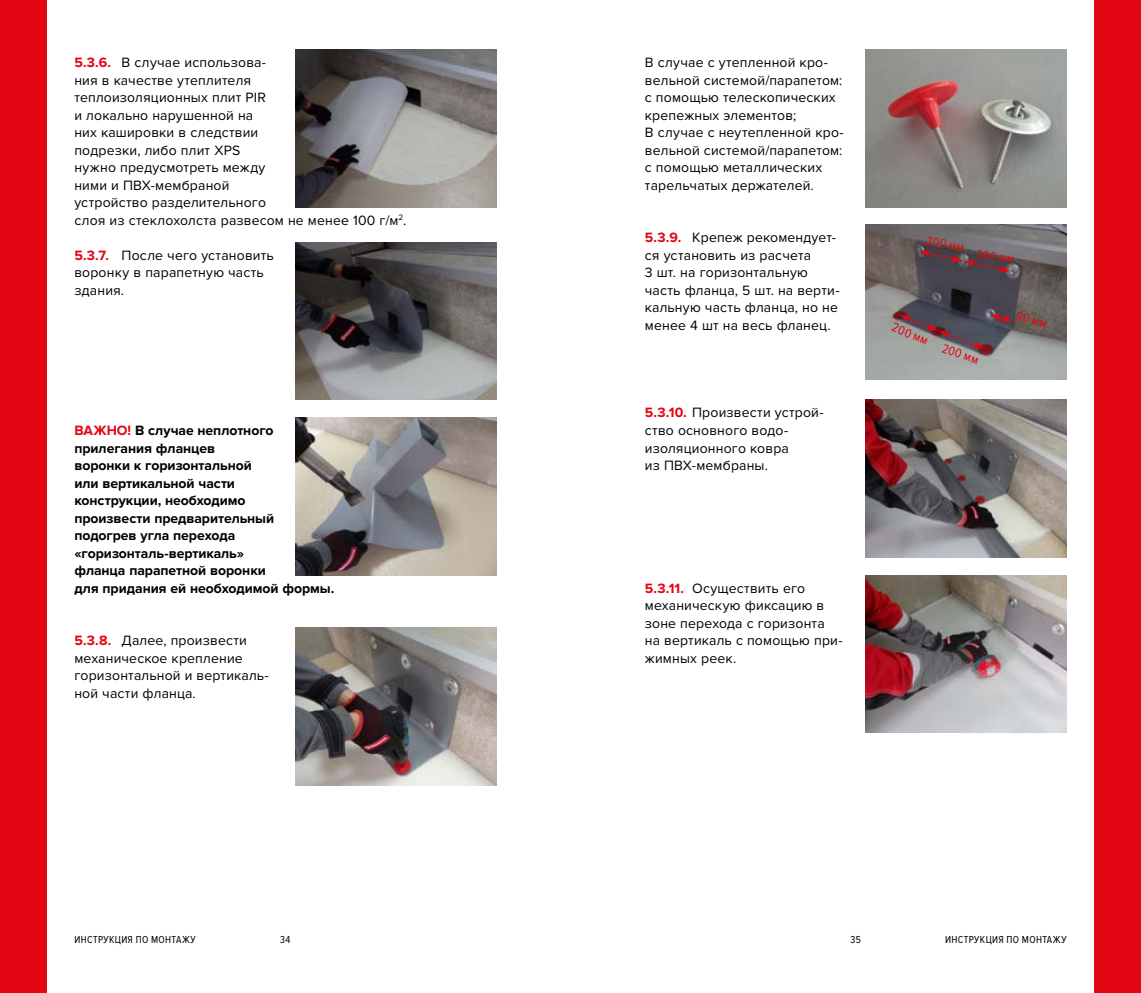
<style>
.page{position:relative;width:1141px;height:993px;background:#fff}
.page>*{position:absolute;margin:0;border:0;box-sizing:border-box;transform-origin:0 0}
.t1{font:14px/17.5px "Proxima Nova";letter-spacing:.01em;color:#000}
.t2{font:700 14px/17.5px "Proxima Nova";letter-spacing:-.005em;color:#000}
.t3{font:13.12px "Proxima Nova Cond";color:#e30613}
.t4{font:10.5px "Proxima Nova Cond";letter-spacing:.03em;color:#000}
.s1{font-weight:700;color:#e30613}
.s2{color:#e30613}
</style>
<div class="page">
<div style="left:1094px;top:0;width:47px;height:992px;background:#e30613"></div>
<div style="left:0;top:0;width:47px;height:992px;background:#e30613"></div>
<img style="left:295px;top:50px;width:201px;height:157px">
<img style="left:295px;top:242px;width:201px;height:158px">
<img style="left:295px;top:417px;width:201px;height:158px">
<img style="left:295px;top:627px;width:201px;height:158px">
<img style="left:866px;top:50px;width:201px;height:157px">
<img style="left:866px;top:225px;width:201px;height:154px">
<svg style="left:920px;top:250px;width:90px;height:22px;background:#59434a"></svg>
<svg style="left:901px;top:315px;width:83px;height:33px;background:#6f6268"></svg>
<svg style="left:990px;top:314px;width:22px;height:8px"></svg>
<img style="left:866px;top:400px;width:201px;height:157px">
<img style="left:866px;top:575px;width:201px;height:157px">
<p class="t1" style="left:74px;top:54px;width:334px"><span class="s1">5.3.6.</span> В случае использова-<br>ния в качестве утеплителя<br>теплоизоляционных плит PIR<br>и локально нарушенной на<br>них кашировки в следствии<br>подрезки, либо плит XPS<br>нужно предусмотреть между<br>ними и ПВХ-мембраной<br>устройство разделительного<br>слоя из стеклохолста развесом не менее 100 г/м<sup>2</sup>.</p>
<p class="t1" style="left:74px;top:246px;width:201px"><span class="s1">5.3.7.</span> После чего установить воронку в парапетную часть здания.</p>
<p class="t2" style="left:74px;top:422px;width:261px"><span class="s2">ВАЖНО!</span> В случае неплотного прилегания фланцев<br>воронки к горизонтальной<br>или вертикальной части<br>конструкции, необходимо<br>произвести предварительный подогрев угла перехода «горизонталь-вертикаль»<br>фланца парапетной воронки<br>для придания ей необходимой формы.</p>
<p class="t1" style="left:74px;top:631px;width:196px"><span class="s1">5.3.8.</span> Далее, произвести механическое крепление горизонтальной и вертикаль&shy;ной части фланца.</p>
<p class="t1" style="left:645px;top:54px;width:200px">В случае с утепленной кро&shy;вельной системой/парапетом: с помощью телескопических крепежных элементов;<br>В случае с неутепленной кро&shy;вельной системой/парапетом: с помощью металлических тарельчатых держателей.</p>
<p class="t1" style="left:645px;top:229px;width:196px"><span class="s1">5.3.9.</span> Крепеж рекомендует&shy;ся установить из расчета<br>3 шт. на горизонтальную часть фланца, 5 шт. на верти&shy;кальную часть фланца, но не менее 4 шт на весь фланец.</p>
<p class="t1" style="left:645px;top:404px;width:180px"><span class="s1">5.3.10.</span> Произвести устрой&shy;ство основного водо&shy;изоляционного ковра<br>из ПВХ-мембраны.</p>
<p class="t1" style="left:645px;top:579px;width:199px"><span class="s1">5.3.11.</span> Осуществить его механическую фиксацию в зоне перехода с горизонта на вертикаль с помощью при&shy;жимных реек.</p>
<p class="t3" style="left:927px;top:234px;width:40px;rotate:9deg">200 мм</p>
<p class="t3" style="left:978px;top:246px;width:40px;rotate:9deg">200 мм</p>
<p class="t3" style="left:895px;top:319px;width:40px;rotate:23deg">200 мм</p>
<p class="t3" style="left:945px;top:340px;width:40px;rotate:19deg">200 мм</p>
<p class="t3" style="left:1018px;top:308px;width:33px;rotate:14deg">90 мм</p>
<p class="t4" style="left:74px;top:933px;width:123px">ИНСТРУКЦИЯ ПО МОНТАЖУ</p>
<p class="t4" style="left:280px;top:933px;width:12px">34</p>
<p class="t4" style="left:851px;top:933px;width:12px">35</p>
<p class="t4" style="left:945px;top:933px;width:123px">ИНСТРУКЦИЯ ПО МОНТАЖУ</p>
</div>
